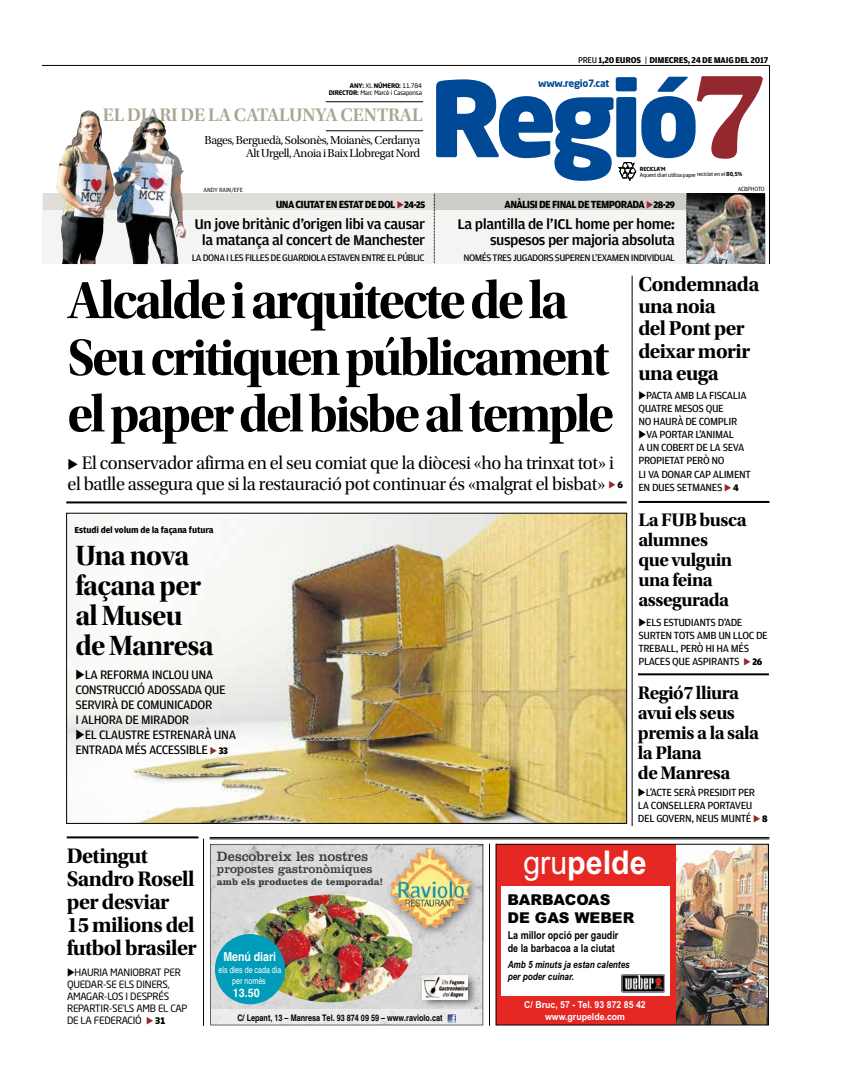
<style>
.page{position:relative;width:842px;height:1078px;background:#fff}
.page>*{position:absolute;margin:0;border:0;box-sizing:border-box;transform-origin:0 0}
.t1{font:54px "Utopia Std Bold Disp";letter-spacing:-.045em;color:#000}
.t2{font:53px/56.5px "Utopia Std Bold Disp";letter-spacing:-.045em;color:#000}
.t3{font:700 32.7px "Arial Narrow";color:#fff;scale:1.13 1}
.t4{font:29px/30px "Utopia Std Bold Disp";letter-spacing:-.025em;color:#000}
.t5{font:22px/23px "Utopia Std Bold Subh";letter-spacing:-.025em;color:#000}
.t6{font:21px/22px "Utopia Std Bold Subh";letter-spacing:-.025em;color:#000}
.t7{font:19px/20.6px "Utopia Std Subh";letter-spacing:-.02em;color:#000}
.t8{font:19px/20px "Utopia Std Bold Subh";letter-spacing:-.025em;color:#000}
.t9{font:19px "Utopia Std Semibold Subh";color:#aaa491}
.t10{font:500 15px/16.4px "Amplitude";letter-spacing:-.03em;color:#000;text-align:right;scale:1.04 1}
.t11{font:900 14.9px/17.9px "Arial";color:#000}
.t12{font:14px "Clarendon BT";color:#3c3c3b;scale:.96 1}
.t13{font:13px/15px "Amplitude";letter-spacing:-.035em;color:#000}
.t14{font:700 condensed 12.5px "Helvetica";color:#fff}
.t15{font:12.2px "Clarendon BT";color:#3c3c3b}
.t16{font:12px/12.8px "Utopia Std Subh";letter-spacing:-.03em;color:#000;text-align:right}
.t17{font:700 condensed 11.8px "Helvetica";color:#fff;scale:1.12 1}
.t18{font:11px/13px "Amplitude";letter-spacing:-.035em;color:#000}
.t19{font:500 11px "Amplitude";letter-spacing:-.055em;color:#000;scale:.96 1}
.t20{font:700 11px/13.2px "Arial Narrow";color:#000}
.t21{font:10px/12px "Neo Sans Pro";letter-spacing:-.025em;color:#000}
.t22{font:10px "Amplitude";letter-spacing:-.055em;color:#000}
.t23{font:italic 700 10px/12px "Arial Narrow";color:#000}
.t24{font:700 10px "Neo Sans Pro";letter-spacing:-.025em;color:#004996}
.t25{font:700 9.7px "Clarendon BT";color:#3c3c3b}
.t26{font:700 9.6px/11.5px "Arial Narrow";color:#fff;text-align:center;scale:1.11 1}
.t27{font:700 9.2px "Amplitude";letter-spacing:-.015em;color:#000}
.t28{font:700 condensed 9px "Helvetica";color:#000}
.t29{font:700 9px "Amplitude";letter-spacing:-.025em;color:#000}
.t30{font:condensed 9px/10.8px "Helvetica";color:#fff;text-align:center;scale:.96 1}
.t31{font:6.4px "Amplitude";color:#000}
.t32{font:6.3px "Neo Sans Pro";letter-spacing:-.025em;color:#000}
.t33{font:700 6.3px "Neo Sans Pro";letter-spacing:-.025em;color:#000}
.t34{font:5.5px/5.9px "Neo Sans Pro";letter-spacing:-.03em;color:#000}
.s1{font-weight:400}
.s2{font-weight:700}
.s3{color:#94282f}
.s4{font-weight:900;font-size:10px}
.s5{font-family:"Amplitude";font-weight:900;font-size:10px}
.s6{font-weight:900;font-size:9px}
</style>
<div class="page">
<hr style="left:210px;top:837px;width:559px;height:1px;background:#000">
<hr style="left:210px;top:838px;width:559px;height:1px;background:#000">
<hr style="left:489px;top:843px;width:1px;height:182px;background:#000">
<hr style="left:203px;top:838px;width:1px;height:187px;background:#000">
<hr style="left:638px;top:673px;width:131px;height:2px;background:#000">
<hr style="left:638px;top:501px;width:131px;height:2px;background:#000">
<hr style="left:632px;top:275px;width:1px;height:551px;background:#000">
<hr style="left:66px;top:501px;width:561px;height:2px;background:#000">
<img style="left:68px;top:515px;width:557px;height:306px">
<div style="left:43px;top:193px;width:721px;height:71px;background:#f4f4f3"></div>
<div style="left:43px;top:193px;width:446px;height:17px;background:#dfded9"></div>
<div style="left:434px;top:193px;width:330px;height:17px;background:#cdccc6"></div>
<svg style="left:686px;top:193px;width:1px;height:70px"></svg>
<svg style="left:765px;top:194px;width:1px;height:70px"></svg>
<svg style="left:434px;top:193px;width:1px;height:70px"></svg>
<hr style="left:769px;top:65px;width:1px;height:199px;background:#000">
<div style="left:616px;top:97px;width:20px;height:60px;background:#004996;border-radius:2px"></div>
<div style="left:616px;top:77px;width:21px;height:14px;background:#004996;border-radius:2px"></div>
<svg style="left:436px;top:79px;width:177px;height:102px"></svg>
<hr style="left:43px;top:65px;width:726px;height:1px;background:#000">
<svg style="left:619px;top:76px;width:144px;height:105px"></svg>
<hr style="left:326px;top:101px;width:97px;height:1px;background:#000">
<hr style="left:326px;top:130px;width:97px;height:1px;background:#000">
<img style="left:56px;top:110px;width:130px;height:154px">
<img style="left:687px;top:194px;width:77px;height:70px">
<hr style="left:67px;top:836px;width:131px;height:2px;background:#000">
<svg style="left:210px;top:843px;width:273px;height:182px;background:#d8d8d8"></svg>
<img style="left:382px;top:843px;width:101px;height:99px">
<img style="left:389px;top:847px;width:83px;height:82px">
<svg style="left:448px;top:1014px;width:8px;height:8px"></svg>
<img style="left:416px;top:969px;width:65px;height:42px">
<img style="left:423px;top:975px;width:45px;height:24px">
<img style="left:253px;top:894px;width:159px;height:108px">
<div style="left:215px;top:933px;width:70px;height:71px;background:#009dba;border-radius:50%"></div>
<div style="left:496px;top:844px;width:272px;height:180px;background:#e52824"></div>
<img style="left:676px;top:845px;width:91px;height:178px">
<div style="left:496px;top:843px;width:273px;height:182px;border:1px solid #000"></div>
<div style="left:501px;top:886px;width:168px;height:109px;background:#fff"></div>
<img style="left:621px;top:974px;width:43px;height:17px">
<p class="t29" style="left:578px;top:55px;width:192px"><span class="s1">PREU</span>1,20EUROS <span class="s1">|</span> DIMECRES,24DEMAIGDEL2017</p>
<p class="t33" style="left:350px;top:81px;width:74px">ANY: <span class="s1">XL</span> NÚMERO: <span class="s1">11.784</span></p>
<p class="t24" style="left:538px;top:77px;width:73px">www.regio7.cat</p>
<p class="t32" style="left:329px;top:89px;width:95px"><span class="s2">DIRECTOR:</span> Marc Marcè i Casaponsa</p>
<h3 class="t9" style="left:103px;top:105px;width:321px">EL DIARI DE LACATALUNYACENTRAL</h3>
<p class="t16" style="left:205px;top:134px;width:217px">Bages,Berguedà,Solsonès,Moianès,Cerdanya<br>AltUrgell,AnoiaiBaixLlobregatNord</p>
<p class="t31" style="left:204px;top:187px;width:41px">ANDY RAIN/EFE</p>
<p class="t34" style="left:640px;top:165px;width:104px"><span class="s2">RECICLA’M<br></span>Aquest diari utiliza paper reciclat en el <span class="s2">80,5%</span></p>
<p class="t31" style="left:738px;top:185px;width:28px">ACBPHOTO</p>
<p class="t19" style="left:276px;top:198px;width:157px">UNA CIUTAT EN ESTAT DE DOL <span class="s3">◆</span><span class="s4">24-25</span></p>
<p class="t19" style="left:505px;top:198px;width:179px">ANÀLISI DE FINAL DE TEMPORADA <span class="s3">◆</span><span class="s4">28-29</span></p>
<h3 class="t10" style="left:194px;top:215px;width:224px;text-align:center">Un jove britànic d’origen libi va causar la matança al concert de Manchester</h3>
<p class="t22" style="left:192px;top:252px;width:234px">LA DONA I LES FILLES DE GUARDIOLA ESTAVEN ENTRE EL PÚBLIC</p>
<h3 class="t10" style="left:457px;top:215px;width:211px">La plantilla de l’ICL home per home: suspesos per majoria absoluta</h3>
<p class="t22" style="left:464px;top:252px;width:213px">NOMÉS TRES JUGADORS SUPEREN L’EXAMEN INDIVIDUAL</p>
<h1 class="t1" style="left:67px;top:270px;width:502px">Alcaldeiarquitectedela</h1>
<h2 class="t2" style="left:67px;top:330px;width:548px">Seucritiquenpúblicament elpaperdelbisbealtemple</h2>
<h3 class="t7" style="left:67px;top:452px;width:557px">◆ El conservador afirma en el seu comiat que la diòcesi «ho ha trinxat tot» i el batlle assegura que si la restauració pot continuar és «malgrat el bisbat» <span class="s3">◆</span> <span class="s5">6</span></h3>
<p class="t27" style="left:74px;top:525px;width:141px">Estudi del volum de la façana futura</p>
<h3 class="t4" style="left:75px;top:540px;width:140px">Una nova façana per alMuseu de Manresa</h3>
<p class="t13" style="left:75px;top:666px;width:152px">◆LA REFORMA INCLOU UNA<br>CONSTRUCCIÓ ADOSSADA QUE<br>SERVIRÀ DE COMUNICADOR<br>I ALHORA DE MIRADOR</p>
<p class="t13" style="left:75px;top:726px;width:162px">◆EL CLAUSTRE ESTRENARÀ UNA<br>ENTRADA MÉS ACCESSIBLE <span class="s3">◆</span> <span class="s4">33</span></p>
<h3 class="t6" style="left:638px;top:274px;width:122px">Condemnada una noia<br>del Pont per deixar morir una euga</h3>
<p class="t18" style="left:638px;top:389px;width:110px">◆PACTA AMB LA FISCALIA<br>QUATRE MESOS QUE<br>NO HAURÀ DE COMPLIR</p>
<p class="t18" style="left:638px;top:428px;width:114px">◆VA PORTAR L’ANIMAL<br>A UN COBERT DE LA SEVA<br>PROPIETAT PERÒ NO<br>LI VA DONAR CAP ALIMENT<br>EN DUES SETMANES <span class="s3">◆</span> <span class="s4">4</span></p>
<h3 class="t8" style="left:638px;top:509px;width:110px">La FUB busca alumnes<br>que vulguin una feina assegurada</h3>
<p class="t18" style="left:638px;top:615px;width:131px">◆ELS ESTUDIANTS D’ADE<br>SURTEN TOTS AMB UN LLOC DE<br>TREBALL, PERÒ HI HA MÉS<br>PLACES QUE ASPIRANTS <span class="s3">◆</span> <span class="s4">26</span></p>
<h3 class="t8" style="left:638px;top:682px;width:123px">Regió7 lliura avui els seus premis a la sala la Plana<br>de Manresa</h3>
<p class="t18" style="left:638px;top:786px;width:131px">◆L’ACTE SERÀ PRESIDIT PER<br>LA CONSELLERA PORTAVEU<br>DEL GOVERN, NEUS MUNTÉ <span class="s3">◆</span> <span class="s4">8</span></p>
<h3 class="t5" style="left:67px;top:844px;width:132px">Detingut<br>Sandro Rosell per desviar<br>15 milions del futbol brasiler</h3>
<p class="t21" style="left:67px;top:965px;width:122px">◆HAURIA MANIOBRAT PER<br>QUEDAR-SE ELS DINERS,<br>AMAGAR-LOS I DESPRÉS<br>REPARTIR-SE’LS AMB EL CAP<br>DE LA FEDERACIÓ <span class="s3">◆</span> <span class="s6">31</span></p>
<p class="t12" style="left:217px;top:847px;width:159px">Descobreix les nostres</p>
<p class="t15" style="left:217px;top:861px;width:157px">propostes gastronòmiques</p>
<p class="t25" style="left:217px;top:875px;width:167px">amb els productes de temporada!</p>
<p class="t14" style="left:223px;top:949px;width:54px">Menú diari</p>
<p class="t30" style="left:219px;top:964px;width:67px">els dies de cada dia per només</p>
<p class="t17" style="left:233px;top:985px;width:26px">13.50</p>
<p class="t28" style="left:237px;top:1012px;width:207px">C/ Lepant, 13 – Manresa Tel. 93 874 09 59 – www.raviolo.cat</p>
<h3 class="t3" style="left:523px;top:837px;width:111px"><span class="s1">gru</span>pelde</h3>
<h3 class="t11" style="left:508px;top:890px;width:128px">BARBACOAS<br>DE GAS WEBER</h3>
<p class="t20" style="left:508px;top:927px;width:112px">La millor opció per gaudir de la barbacoa a la ciutat</p>
<p class="t23" style="left:508px;top:958px;width:124px">Amb 5 minuts ja estan calentes per poder cuinar.</p>
<p class="t26" style="left:524px;top:998px;width:111px">C/ Bruc, 57 - Tel. 93 872 85 42 www.grupelde.com</p>
</div>
